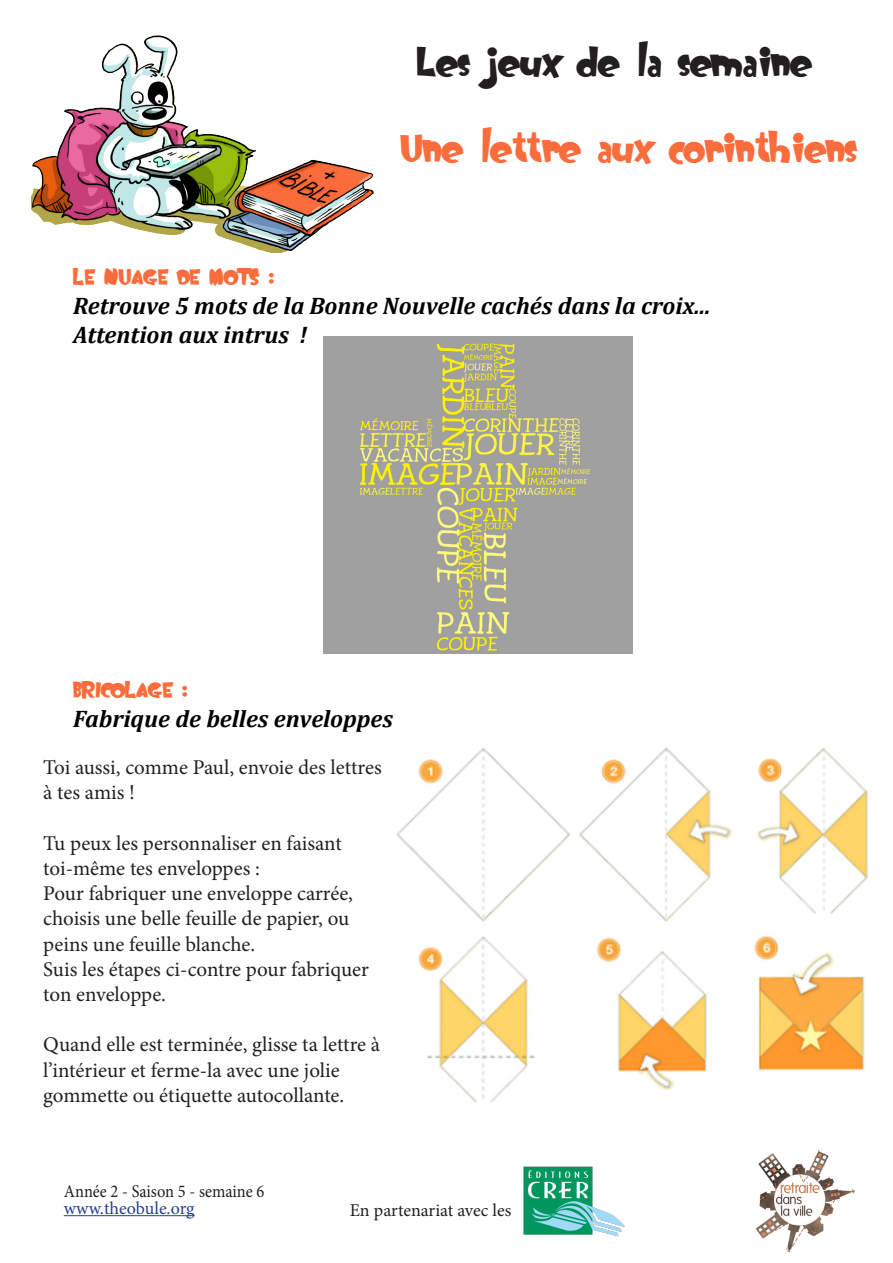
<style>
.page{position:relative;width:893px;height:1263px;background:#fff}
.page>*{position:absolute;margin:0;border:0;box-sizing:border-box;transform-origin:0 0}
.t1{font:36px "Oogie Boogie";color:#fa6c3c}
.t2{font:36px "Oogie Boogie";color:#231f20}
.t3{font:italic 700 24px/28.8px "Cambria";color:#000}
.t4{font:21px/25.2px "Minion Pro";color:#231f20}
.t5{font:21px "Oogie Boogie";color:#fa6c3c}
.t6{font:18px "Minion Pro";color:#231f20;scale:.91 1}
.t7{font:18px "Minion Pro";color:#231f20}
.t8{font:18px "Minion Pro";color:#253f8e}
</style>
<div class="page">
<hr style="left:64px;top:1215px;width:131px;height:1px;background:#253f8e">
<img style="left:523px;top:1166px;width:102px;height:71px">
<img style="left:32px;top:35px;width:341px;height:218px">
<img style="left:756px;top:1150px;width:99px;height:101px">
<img style="left:396px;top:747px;width:472px;height:356px">
<img style="left:324px;top:336px;width:309px;height:318px">
<h1 class="t2" style="left:417px;top:42px;width:397px">Les jeux de la semaine</h1>
<h1 class="t1" style="left:401px;top:128px;width:459px">Une lettre aux corinthiens</h1>
<p class="t5" style="left:73px;top:266px;width:204px">LE NUAGE DE MOTS :</p>
<p class="t3" style="left:73px;top:291px;width:639px">Retrouve 5 mots de la Bonne Nouvelle cachés dans la croix...<br>Attention aux intrus !</p>
<p class="t5" style="left:73px;top:679px;width:117px">BRICOLAGE :</p>
<p class="t3" style="left:73px;top:704px;width:322px">Fabrique de belles enveloppes</p>
<p class="t4" style="left:43px;top:755px;width:340px">Toi aussi, comme Paul, envoie des lettres à tes amis !</p>
<p class="t4" style="left:43px;top:830px;width:327px">Tu peux les personnaliser en faisant toi-même tes enveloppes :<br>Pour fabriquer une enveloppe carrée, choisis une belle feuille de papier, ou peins une feuille blanche.<br>Suis les étapes ci-contre pour fabriquer ton enveloppe.</p>
<p class="t4" style="left:43px;top:1032px;width:338px">Quand elle est terminée, glisse ta lettre à l’intérieur et ferme-la avec une jolie gommette ou étiquette autocollante.</p>
<p class="t6" style="left:64px;top:1179px;width:222px">Année 2 - Saison 5 - semaine 6</p>
<p class="t8" style="left:64px;top:1196px;width:132px">www.theobule.org</p>
<p class="t7" style="left:350px;top:1198px;width:163px">En partenariat avec les</p>
</div>
